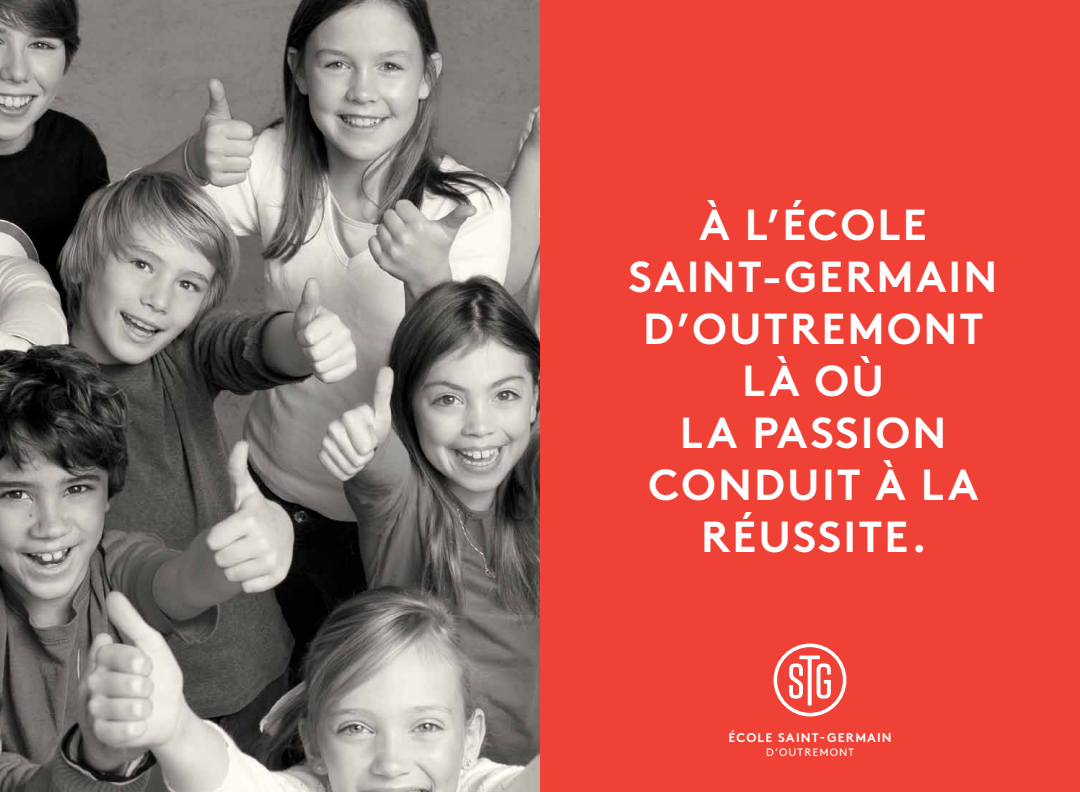
<style>
.page{position:relative;width:1080px;height:792px;background:#fff}
.page>*{position:absolute;margin:0;border:0;box-sizing:border-box;transform-origin:0 0}
.t1{font:700 43.4px/52px "Brown";letter-spacing:.05em;color:#fff;text-align:center}
.t2{font:700 12.6px "Brown";letter-spacing:.09em;color:#fff}
.t3{font:10.8px "Brown";letter-spacing:.1em;color:#fff}
</style>
<div class="page">
<div style="left:540px;top:0;width:540px;height:792px;background:#ef4135"></div>
<svg style="left:774px;top:644px;width:72px;height:72px"></svg>
<img style="left:0;top:0;width:540px;height:792px">
<p class="t1" style="left:629px;top:194px;width:370px">À L’ÉCOLE<br>SAINT-GERMAIN<br>D’OUTREMONT<br>LÀ OÙ<br>LA PASSION<br>CONDUIT À LA<br>RÉUSSITE.</p>
<p class="t2" style="left:728px;top:727px;width:165px">ÉCOLE SAINT-GERMAIN</p>
<p class="t3" style="left:766px;top:744px;width:89px">D’OUTREMONT</p>
</div>
